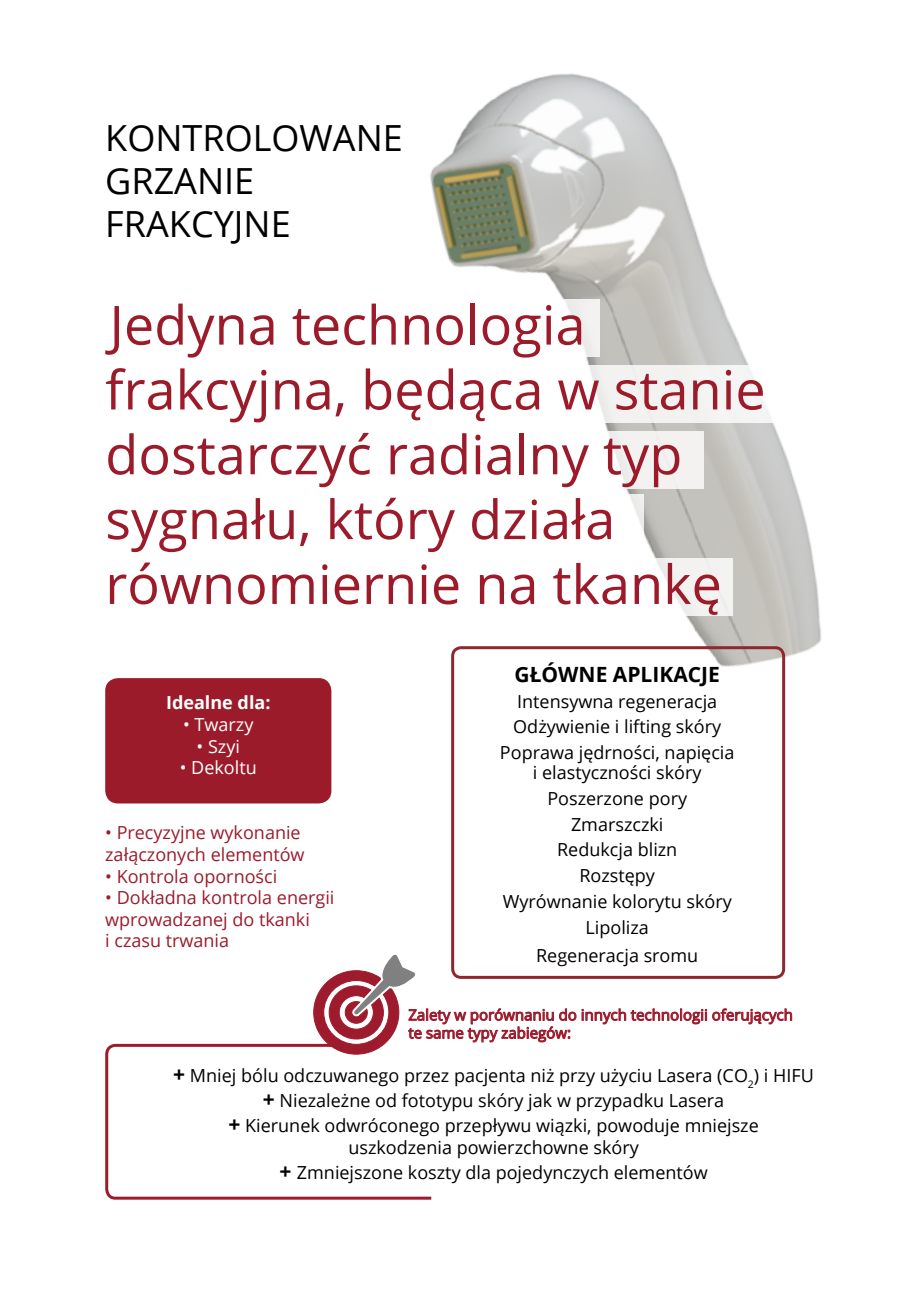
<style>
.page{position:relative;width:919px;height:1289px;background:#fff}
.page>*{position:absolute;margin:0;border:0;box-sizing:border-box;transform-origin:0 0}
.t1{font:54px/64.8px "Open Sans";color:#9c1b2b}
.t2{font:36px/43.2px "Open Sans";color:#000}
.t3{font:700 21px "Open Sans";color:#000}
.t4{font:18px/26px "Open Sans";color:#000;text-align:center}
.t5{font:18px/21.6px "Open Sans";color:#9c1b2b}
.t6{font:18px "Open Sans";color:#fff}
.t7{font:700 18px "Open Sans";color:#fff}
.t8{font:15px/18px "Open Sans";color:#9d1b2c}
.s1{font-weight:700;font-size:21px}
</style>
<div class="page">
<img style="left:105px;top:73px;width:716px;height:781px">
<div style="left:105px;top:678px;width:226px;height:125px;background:#9c1b2b;border-radius:13px"></div>
<svg style="left:105px;top:825px;width:310px;height:29px"></svg>
<div style="left:93px;top:299px;width:507px;height:58px;background:#fff"></div>
<div style="left:83px;top:365px;width:736px;height:58px;background:#fff"></div>
<div style="left:83px;top:431px;width:620px;height:58px;background:#fff"></div>
<div style="left:83px;top:558px;width:650px;height:57px;background:#fff"></div>
<div style="left:83px;top:494px;width:560px;height:58px;background:#fff"></div>
<div style="left:451px;top:646px;width:334px;height:332px;border:3px solid #8e282f;border-radius:9px"></div>
<svg style="left:105px;top:1043px;width:327px;height:157px"></svg>
<svg style="left:313px;top:954px;width:479px;height:100px"></svg>
<h2 class="t2" style="left:105px;top:115px;width:299px">KONTROLOWANE<br>GRZANIE<br>FRAKCYJNE</h2>
<h1 class="t1" style="left:105px;top:291px;width:662px">Jedyna technologia frakcyjna, będąca w stanie dostarczyć radialny typ sygnału, który działa równomiernie na tkankę</h1>
<p class="t7" style="left:166px;top:690px;width:106px">Idealne dla:</p>
<p class="t6" style="left:183px;top:712px;width:72px">• Twarzy</p>
<p class="t6" style="left:197px;top:733px;width:45px">• Szyi</p>
<p class="t6" style="left:180px;top:755px;width:78px">• Dekoltu</p>
<p class="t5" style="left:105px;top:821px;width:201px">• Precyzyjne wykonanie załączonych elementów</p>
<p class="t5" style="left:105px;top:864px;width:173px">• Kontrola oporności</p>
<p class="t5" style="left:105px;top:886px;width:231px">• Dokładna kontrola energii wprowadzanej do tkanki<br>i czasu trwania</p>
<p class="t3" style="left:514px;top:659px;width:207px">GŁÓWNE APLIKACJE</p>
<p class="t4" style="left:500px;top:687px;width:236px">Intensywna regeneracja<br>Odżywienie i lifting skóry<br>Poprawa jędrności, napięcia</p>
<p class="t4" style="left:502px;top:758px;width:230px">i elastyczności skóry<br>Poszerzone pory<br>Zmarszczki<br>Redukcja blizn<br>Rozstępy<br>Wyrównanie kolorytu skóry<br>Lipoliza</p>
<p class="t4" style="left:536px;top:942px;width:164px">Regeneracja sromu</p>
<p class="t8" style="left:408px;top:1005px;width:386px">Zalety w porównaniu do innych technologii oferujących te same typy zabiegów:</p>
<p class="t4" style="left:173px;top:1062px;width:642px;line-height:25.2px"><span class="s1">+</span> Mniej bólu odczuwanego przez pacjenta niż przy użyciu Lasera (CO<sub>2</sub>) i HIFU <span class="s1">+</span> Niezależne od fototypu skóry jak w przypadku Lasera<br><span class="s1">+</span> Kierunek odwróconego przepływu wiązki, powoduje mniejsze</p>
<p class="t4" style="left:279px;top:1134px;width:430px;line-height:25.2px">uszkodzenia powierzchowne skóry<br><span class="s1">+</span> Zmniejszone koszty dla pojedynczych elementów</p>
</div>
